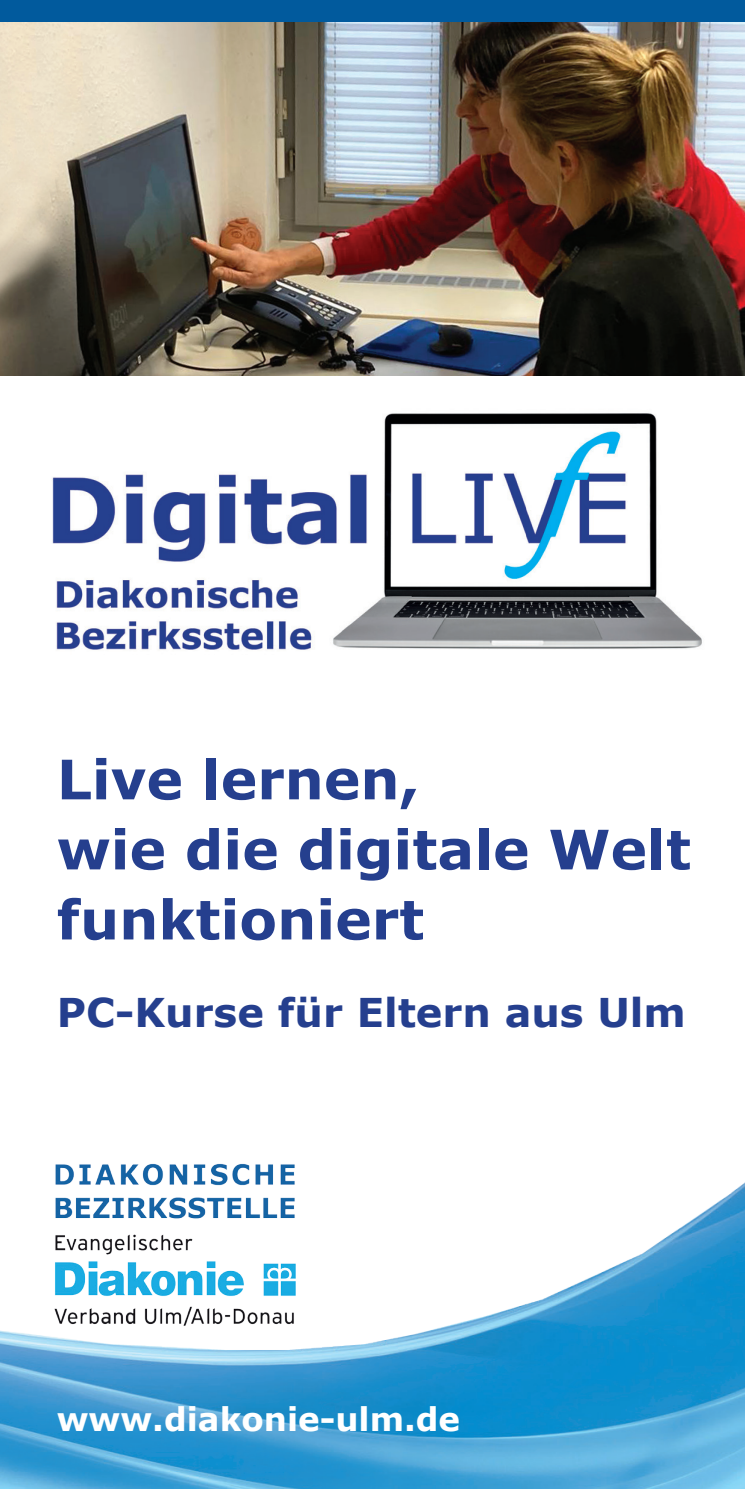
<style>
.page{position:relative;width:745px;height:1489px;background:#fff}
.page>*{position:absolute;margin:0;border:0;box-sizing:border-box;transform-origin:0 0}
.t1{font:700 54.5px/70px "Verdana";color:#253f8e}
.t2{font:700 39.5px "Verdana";color:#253f8e}
.t3{font:700 32.5px "Verdana";color:#fff}
</style>
<div class="page">
<img style="left:0;top:21px;width:744px;height:355px">
<div style="left:0;top:0;width:744px;height:21px;background:#015a9d"></div>
<img style="left:0;top:1183px;width:744px;height:305px">
<img style="left:48px;top:1163px;width:253px;height:169px">
<img style="left:52px;top:413px;width:650px;height:237px">
<p class="t1" style="left:57px;top:743px;width:635px">Live lernen,<br>wie die digitale Welt funktioniert</p>
<p class="t2" style="left:57px;top:984px;width:630px">PC-Kurse für Eltern aus Ulm</p>
<p class="t3" style="left:57px;top:1395px;width:404px">www.diakonie-ulm.de</p>
</div>
